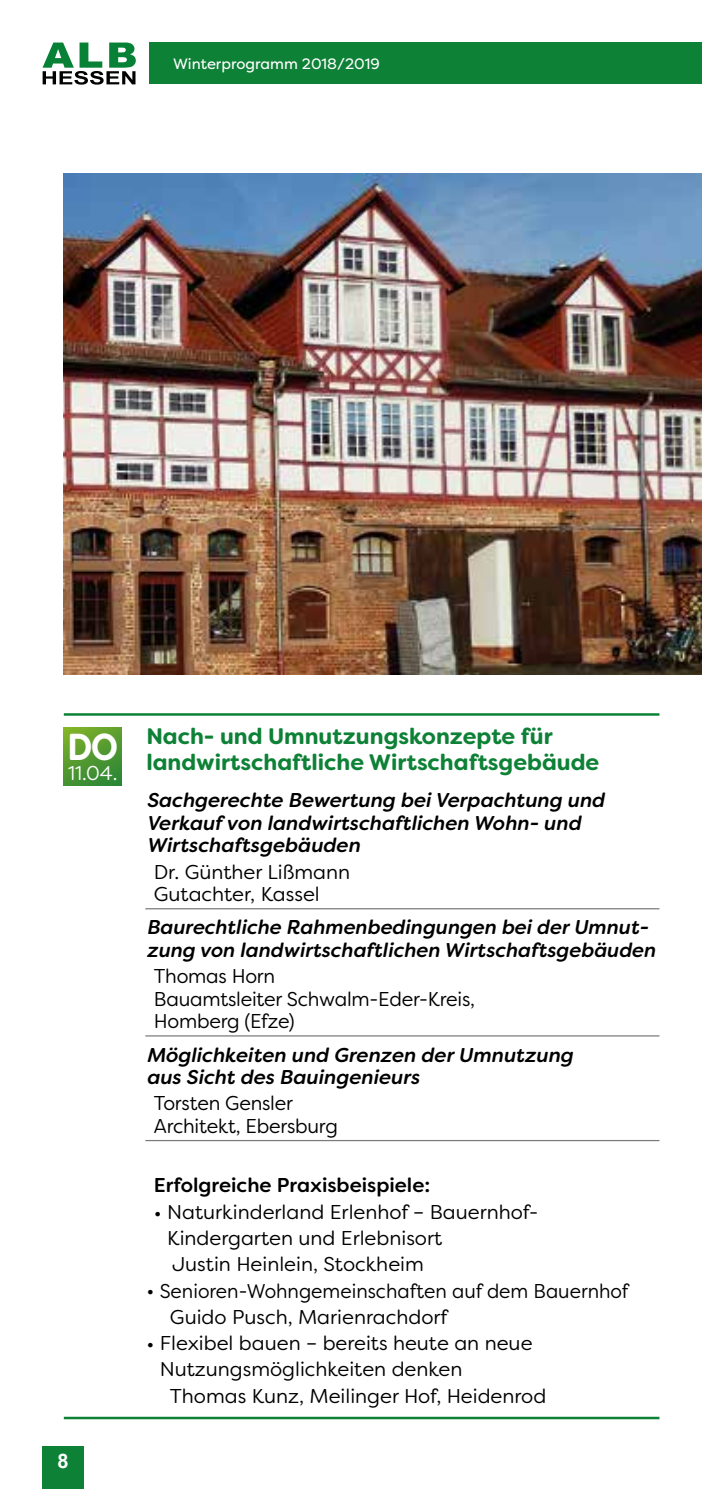
<style>
.page{position:relative;width:702px;height:1489px;background:#fff}
.page>*{position:absolute;margin:0;border:0;box-sizing:border-box;transform-origin:0 0}
.t1{font:700 37.5px "Filson Soft";color:#fff;scale:.88 1}
.t2{font:700 22.5px/26.2px "Filson Soft";color:#0d8136}
.t3{font:20px/22.5px "Filson Soft";color:#000}
.t4{font:italic 500 20px/22.5px "Filson Soft";color:#000}
.t5{font:500 20px "Filson Soft";color:#000}
.t6{font:20px "Filson Soft";color:#fff}
.t7{font:700 20px "Arial";color:#fff}
.t8{font:15px "Filson Pro";color:#fff}
</style>
<div class="page">
<div style="left:149px;top:43px;width:553px;height:41px;background:#0d8136"></div>
<div style="left:43px;top:1446px;width:41px;height:42px;background:#0d8136"></div>
<svg style="left:43px;top:43px;width:93px;height:42px"></svg>
<img style="left:64px;top:174px;width:638px;height:500px">
<hr style="left:64px;top:713px;width:595px;height:2px;background:#0d8136">
<hr style="left:145px;top:908px;width:514px;height:1px;background:#7c7b7b">
<hr style="left:145px;top:1035px;width:514px;height:1px;background:#7c7b7b">
<hr style="left:145px;top:1139px;width:514px;height:2px;background:#7c7b7b">
<hr style="left:64px;top:1416px;width:595px;height:2px;background:#0d8136">
<svg style="left:64px;top:727px;width:58px;height:58px;background:#539a30"></svg>
<p class="t8" style="left:173px;top:54px;width:208px">Winterprogramm 2018/2019</p>
<h1 class="t1" style="left:67px;top:723px;width:59px">DO</h1>
<p class="t6" style="left:68px;top:760px;width:51px">11.04.</p>
<p class="t7" style="left:58px;top:1447px;width:13px">8</p>
<p class="t2" style="left:146px;top:723px;width:454px">Nach- und Umnutzungskonzepte für landwirtschaftliche Wirtschaftsgebäude</p>
<p class="t4" style="left:146px;top:789px;width:464px">Sachgerechte Bewertung beiVerpachtung und<br>Verkauf von landwirtschaftlichen Wohn- und<br>Wirtschaftsgebäuden</p>
<p class="t3" style="left:154px;top:860px;width:198px">Dr. Günther Lißmann<br>Gutachter, Kassel</p>
<p class="t4" style="left:146px;top:916px;width:515px">Baurechtliche Rahmenbedingungen beiderUmnut&shy;zung von landwirtschaftlichen Wirtschaftsgebäuden</p>
<p class="t3" style="left:154px;top:964px;width:322px">Thomas Horn<br>Bauamtsleiter Schwalm-Eder-Kreis,<br>Homberg (Efze)</p>
<p class="t4" style="left:146px;top:1043px;width:432px">Möglichkeiten und Grenzen derUmnutzung aus Sicht des Bauingenieurs</p>
<p class="t3" style="left:154px;top:1091px;width:185px">Torsten Gensler<br>Architekt, Ebersburg</p>
<p class="t5" style="left:154px;top:1172px;width:278px">Erfolgreiche Praxisbeispiele:</p>
<p class="t3" style="left:167px;top:1198px;width:372px;line-height:26.2px;text-indent:-13px">• Naturkinderland Erlenhof – Bauernhof-<br>Kindergarten und Erlebnisort<br>Justin Heinlein, Stockheim</p>
<p class="t3" style="left:170px;top:1277px;width:460px;line-height:26.2px;text-indent:-24px">• Senioren-Wohngemeinschaften auf dem Bauernhof<br>Guido Pusch, Marienrachdorf</p>
<p class="t3" style="left:146px;top:1331px;width:387px">• Flexibel bauen – bereits heute an neue</p>
<p class="t3" style="left:160px;top:1357px;width:304px">Nutzungsmöglichkeiten denken</p>
<p class="t3" style="left:170px;top:1383px;width:378px">Thomas Kunz, Meilinger Hof, Heidenrod</p>
</div>
